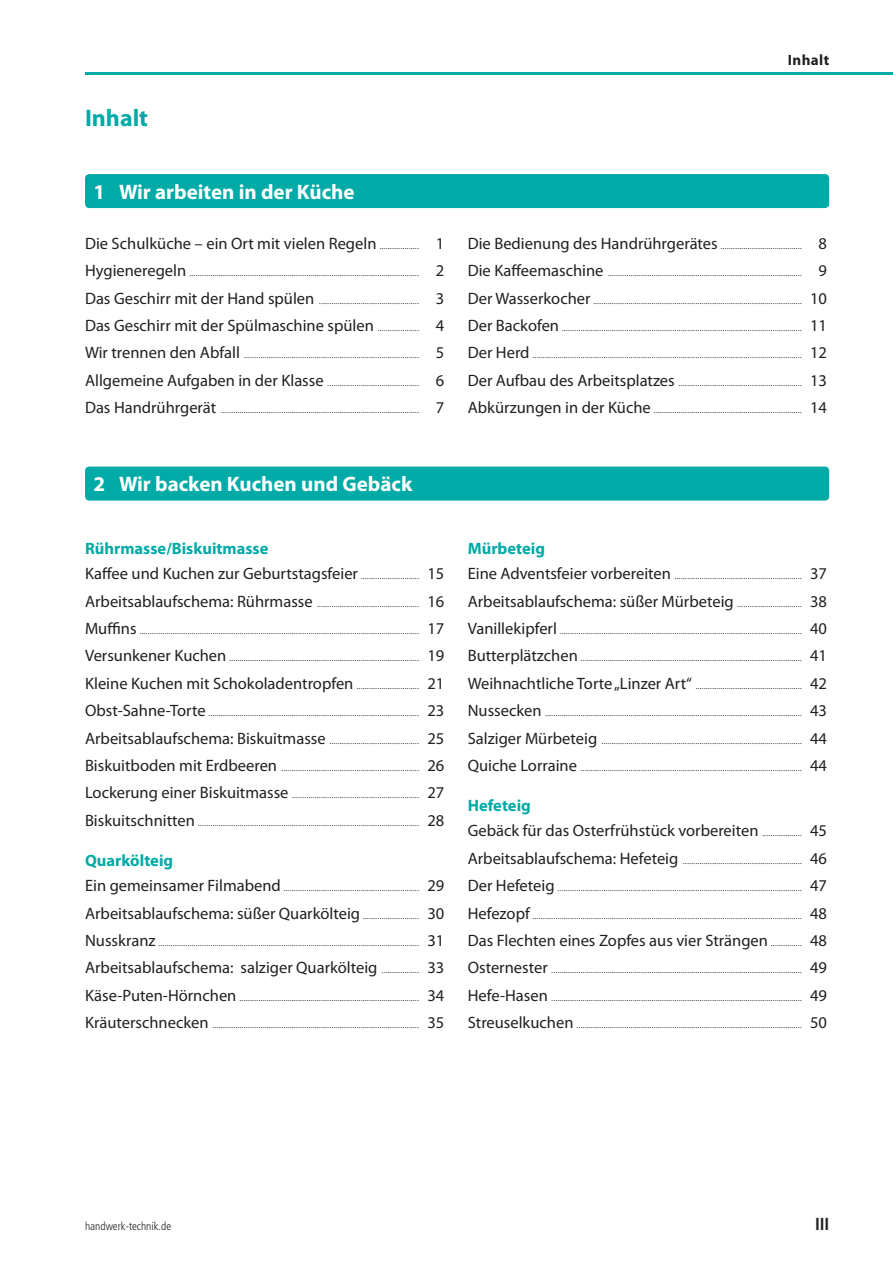
<style>
.page{position:relative;width:893px;height:1263px;background:#fff}
.page>*{position:absolute;margin:0;border:0;box-sizing:border-box;transform-origin:0 0}
.t1{font:700 24px "Myriad Pro";color:#00aaa7}
.t2{font:700 21px "Myriad Pro";color:#fff}
.t3{font:600 18px "Myriad Pro";color:#231f20}
.t4{font:16.5px/25.2px "Myriad Pro";color:#231f20}
.t5{font:700 16.5px "Myriad Pro";color:#00aaa7}
.t6{font:700 15px "Myriad Pro";letter-spacing:.025em;color:#231f20}
.t7{font:300 12px "Myriad Pro";color:#231f20}
.t8{font:300 condensed 11.25px "Frutiger LT Std";color:#231f20}
.s1{font-weight:300;font-size:12px}
.s2{font-weight:400;font-size:16.5px}
.s3{font-weight:700;color:#00aaa7}
</style>
<div class="page">
<hr style="left:85px;top:72px;width:808px;height:2px;background:#00aaa7">
<div style="left:85px;top:174px;width:744px;height:34px;background:#00aaa7;border-radius:4px"></div>
<div style="left:85px;top:467px;width:744px;height:34px;background:#00aaa7;border-radius:4px"></div>
<h1 class="t1" style="left:85px;top:104px;width:65px">Inhalt</h1>
<h2 class="t2" style="left:94px;top:180px;width:263px">1 Wir arbeiten in der Küche</h2>
<h3 class="t4" style="left:85px;top:231px;width:361px">Die Schulküche – ein Ort mit vielen Regeln <span class="s1">...................</span> 1</h3>
<p class="t7" style="left:85px;top:266px;width:361px"><span class="s2">Hygieneregeln</span> .............................................................................................................. <span class="s2">2</span></p>
<p class="t7" style="left:85px;top:293px;width:361px"><span class="s2">Das Geschirr mit der Hand spülen</span> ................................................ <span class="s2">3</span></p>
<h3 class="t4" style="left:85px;top:313px;width:361px">Das Geschirr mit der Spülmaschine spülen <span class="s1">....................</span> 4</h3>
<p class="t7" style="left:85px;top:348px;width:361px"><span class="s2">Wir trennen den Abfall</span> .................................................................................... <span class="s2">5</span></p>
<p class="t7" style="left:85px;top:375px;width:361px"><span class="s2">Allgemeine Aufgaben in der Klasse</span> ............................................ <span class="s2">6</span></p>
<p class="t7" style="left:85px;top:402px;width:361px"><span class="s2">Das Handrührgerät</span> ............................................................................................... <span class="s2">7</span></p>
<p class="t6" style="left:788px;top:52px;width:43px">Inhalt</p>
<p class="t7" style="left:468px;top:238px;width:361px"><span class="s2">Die Bedienung des Handrührgerätes</span> ....................................... <span class="s2">8</span></p>
<p class="t7" style="left:468px;top:266px;width:361px"><span class="s2">Die Kaffeemaschine</span> ............................................................................................. <span class="s2">9</span></p>
<p class="t7" style="left:468px;top:293px;width:361px"><span class="s2">Der Wasserkocher</span> .................................................................................................... <span class="s2">10</span></p>
<p class="t7" style="left:468px;top:320px;width:361px"><span class="s2">Der Backofen</span> ................................................................................................................... <span class="s2">11</span></p>
<p class="t7" style="left:468px;top:348px;width:361px"><span class="s2">Der Herd</span> ................................................................................................................................. <span class="s2">12</span></p>
<p class="t7" style="left:468px;top:375px;width:361px"><span class="s2">Der Aufbau des Arbeitsplatzes</span> ........................................................... <span class="s2">13</span></p>
<p class="t7" style="left:468px;top:402px;width:361px"><span class="s2">Abkürzungen in der Küche</span> ....................................................................... <span class="s2">14</span></p>
<h2 class="t2" style="left:94px;top:472px;width:320px">2 Wir backen Kuchen und Gebäck</h2>
<h3 class="t4" style="left:85px;top:536px;width:361px"><span class="s3">Rührmasse/Biskuitmasse<br></span>Kaffee und Kuchen zur Geburtstagsfeier <span class="s1">............................</span> 15</h3>
<p class="t7" style="left:85px;top:596px;width:361px"><span class="s2">Arbeitsablaufschema: Rührmasse</span> ................................................. <span class="s2">16</span></p>
<p class="t7" style="left:85px;top:623px;width:361px"><span class="s2">Muffins</span> ...................................................................................................................................... <span class="s2">17</span></p>
<p class="t7" style="left:85px;top:651px;width:361px"><span class="s2">Versunkener Kuchen</span> ........................................................................................... <span class="s2">19</span></p>
<h3 class="t4" style="left:85px;top:671px;width:361px">Kleine Kuchen mit Schokoladentropfen <span class="s1">..............................</span> 21</h3>
<p class="t7" style="left:85px;top:706px;width:361px"><span class="s2">Obst-Sahne-Torte</span> ..................................................................................................... <span class="s2">23</span></p>
<p class="t7" style="left:85px;top:733px;width:361px"><span class="s2">Arbeitsablaufschema: Biskuitmasse</span> ........................................... <span class="s2">25</span></p>
<p class="t7" style="left:85px;top:760px;width:361px"><span class="s2">Biskuitboden mit Erdbeeren</span> .................................................................. <span class="s2">26</span></p>
<p class="t7" style="left:85px;top:788px;width:361px"><span class="s2">Lockerung einer Biskuitmasse</span> ............................................................. <span class="s2">27</span></p>
<p class="t7" style="left:85px;top:815px;width:361px"><span class="s2">Biskuitschnitten</span> .......................................................................................................... <span class="s2">28</span></p>
<h3 class="t5" style="left:85px;top:851px;width:90px">Quarkölteig</h3>
<p class="t7" style="left:85px;top:880px;width:361px"><span class="s2">Ein gemeinsamer Filmabend</span> ................................................................. <span class="s2">29</span></p>
<h3 class="t4" style="left:85px;top:901px;width:361px">Arbeitsablaufschema: süßer Quarkölteig <span class="s1">...........................</span> 30</h3>
<p class="t7" style="left:85px;top:935px;width:361px"><span class="s2">Nusskranz</span> ............................................................................................................................. <span class="s2">31</span></p>
<h3 class="t4" style="left:85px;top:955px;width:361px">Arbeitsablaufschema: salziger Quarkölteig <span class="s1">..................</span> 33</h3>
<p class="t7" style="left:85px;top:990px;width:361px"><span class="s2">Käse-Puten-Hörnchen</span> ...................................................................................... <span class="s2">34</span></p>
<p class="t7" style="left:85px;top:1017px;width:361px"><span class="s2">Kräuterschnecken</span> ................................................................................................... <span class="s2">35</span></p>
<h3 class="t5" style="left:468px;top:539px;width:79px">Mürbeteig</h3>
<p class="t7" style="left:468px;top:569px;width:361px"><span class="s2">Eine Adventsfeier vorbereiten</span> ............................................................. <span class="s2">37</span></p>
<h3 class="t4" style="left:468px;top:589px;width:361px">Arbeitsablaufschema: süßer Mürbeteig <span class="s1">...............................</span> 38</h3>
<p class="t7" style="left:468px;top:623px;width:361px"><span class="s2">Vanillekipferl</span> .................................................................................................................... <span class="s2">40</span></p>
<p class="t7" style="left:468px;top:651px;width:361px"><span class="s2">Butterplätzchen</span> .......................................................................................................... <span class="s2">41</span></p>
<p class="t7" style="left:468px;top:678px;width:361px"><span class="s2">Weihnachtliche Torte „Linzer Art“</span> ................................................... <span class="s2">42</span></p>
<p class="t7" style="left:468px;top:706px;width:361px"><span class="s2">Nussecken</span> ........................................................................................................................... <span class="s2">43</span></p>
<p class="t7" style="left:468px;top:733px;width:361px"><span class="s2">Salziger Mürbeteig</span> ................................................................................................ <span class="s2">44</span></p>
<p class="t7" style="left:468px;top:760px;width:361px"><span class="s2">Quiche Lorraine</span> .......................................................................................................... <span class="s2">44</span></p>
<h3 class="t4" style="left:468px;top:793px;width:361px"><span class="s3">Hefeteig<br></span>Gebäck für das Osterfrühstück vorbereiten <span class="s1">...................</span> 45</h3>
<p class="t7" style="left:468px;top:853px;width:361px"><span class="s2">Arbeitsablaufschema: Hefeteig</span> ......................................................... <span class="s2">46</span></p>
<p class="t7" style="left:468px;top:880px;width:361px"><span class="s2">Der Hefeteig</span> ..................................................................................................................... <span class="s2">47</span></p>
<p class="t7" style="left:468px;top:908px;width:361px"><span class="s2">Hefezopf</span> ................................................................................................................................. <span class="s2">48</span></p>
<h3 class="t4" style="left:468px;top:928px;width:361px">Das Flechten eines Zopfes aus vier Strängen <span class="s1">...............</span> 48</h3>
<p class="t7" style="left:468px;top:963px;width:361px"><span class="s2">Osternester</span> ........................................................................................................................ <span class="s2">49</span></p>
<p class="t7" style="left:468px;top:990px;width:361px"><span class="s2">Hefe-Hasen</span> ........................................................................................................................ <span class="s2">49</span></p>
<p class="t7" style="left:468px;top:1017px;width:361px"><span class="s2">Streuselkuchen</span> ............................................................................................................ <span class="s2">50</span></p>
<p class="t8" style="left:85px;top:1220px;width:88px">handwerk-technik.de</p>
<h3 class="t3" style="left:815px;top:1214px;width:16px">III</h3>
</div>
